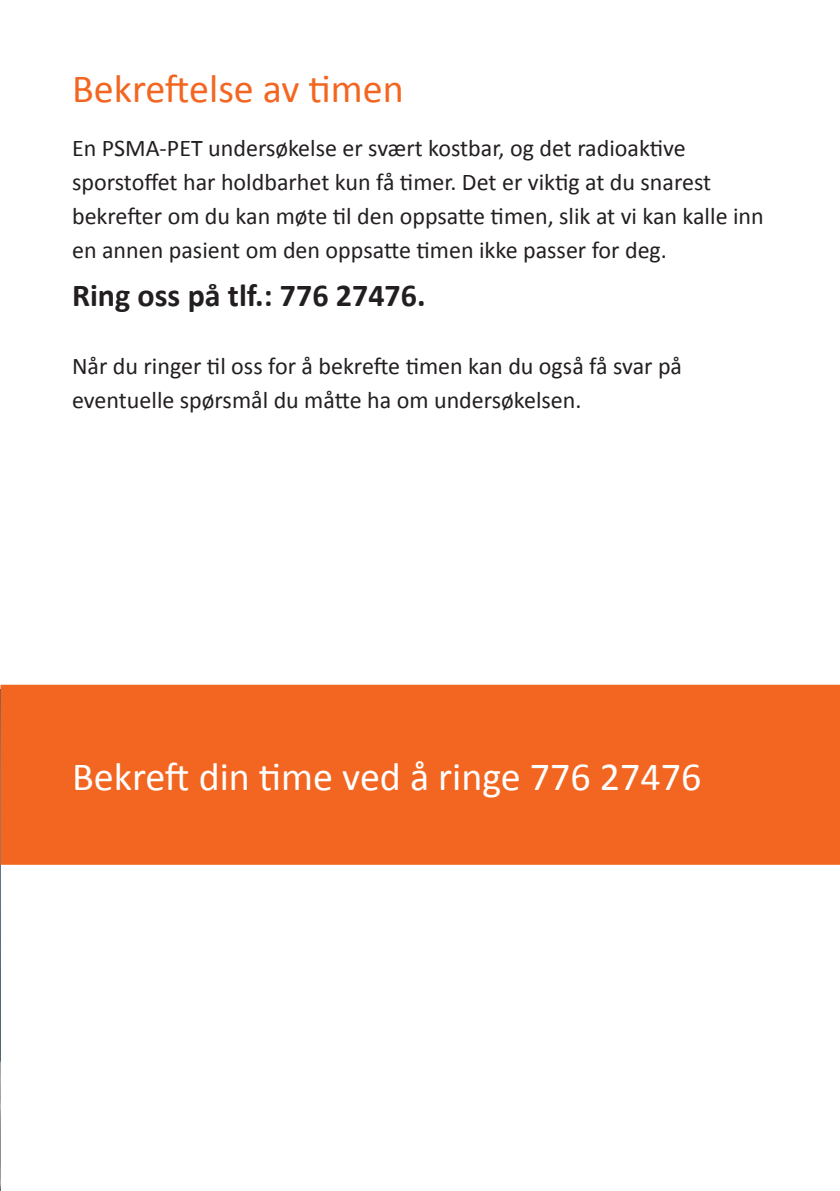
<style>
.page{position:relative;width:840px;height:1191px;background:#fff}
.page>*{position:absolute;margin:0;border:0;box-sizing:border-box;transform-origin:0 0}
.t1{font:40px "Calibri";color:#fff}
.t2{font:40px "Calibri";color:#f36621}
.t3{font:700 32px "Calibri";color:#231f20}
.t4{font:24px/34px "Calibri";color:#231f20}
</style>
<div class="page">
<img style="left:0;top:864px;width:1px;height:327px">
<div style="left:0;top:684px;width:839px;height:180px;background:#f36621"></div>
<p class="t2" style="left:72px;top:63px;width:333px">Bekreftelse av timen</p>
<p class="t4" style="left:72px;top:131px;width:615px">En PSMA-PET undersøkelse er svært kostbar, og det radioaktive</p>
<p class="t4" style="left:72px;top:165px;width:692px">sporstoffet har holdbarhet kun få timer. Det er viktig at du snarest bekrefter om du kan møte til den oppsatte timen, slik at vi kan kalle inn en annen pasient om den oppsatte timen ikke passer for deg.</p>
<p class="t3" style="left:72px;top:274px;width:355px">Ring oss på tlf.: 776 27476.</p>
<p class="t4" style="left:72px;top:349px;width:611px">Når du ringer til oss for å bekrefte timen kan du også få svar på</p>
<p class="t4" style="left:72px;top:383px;width:510px">eventuelle spørsmål du måtte ha om undersøkelsen.</p>
<p class="t1" style="left:72px;top:751px;width:630px">Bekreft din time ved å ringe 776 27476</p>
</div>
